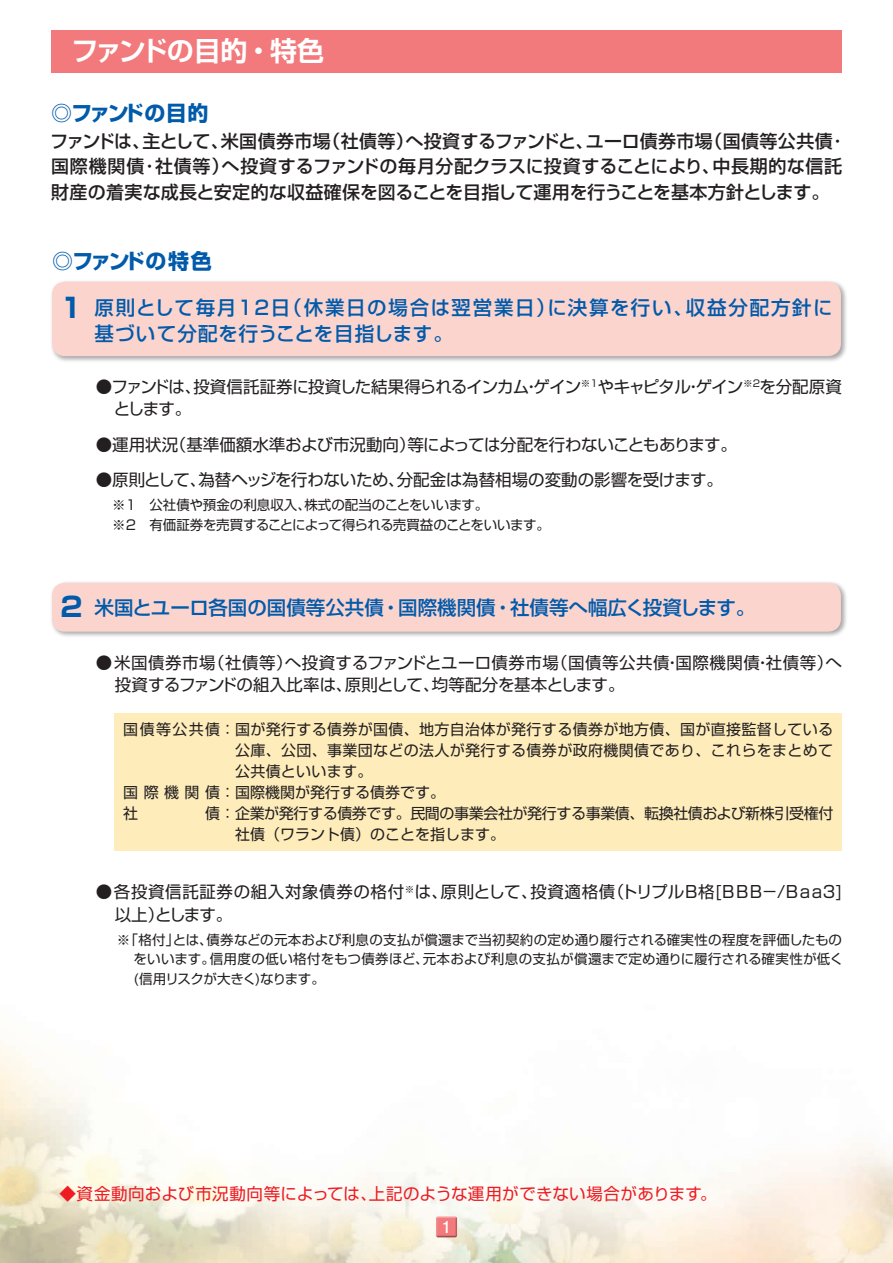
<style>
.page{position:relative;width:893px;height:1263px;background:#fff}
.page>*{position:absolute;margin:0;border:0;box-sizing:border-box;transform-origin:0 0}
.t1{font:700 27px "Shin Go Pro De";letter-spacing:-.025em;color:#fff}
.t2{font:700 21px "Shin Go Pro";letter-spacing:-.055em;color:#015aaa}
.t3{font:500 19.5px/26.2px "Shin Go Pro";letter-spacing:.07em;color:#015aaa}
.t4{font:500 19.5px "Shin Go Pro";color:#015aaa}
.t5{font:500 18px/25.5px "Shin Go Pro";letter-spacing:-.01em;color:#231f20;text-align:justify}
.t6{font:16.5px "Shin Go Pro";letter-spacing:-.02em;color:#231f20}
.t7{font:16.5px/22.5px "Shin Go Pro";color:#231f20}
.t8{font:16.5px/22.5px "Shin Go Pro";letter-spacing:.035em;color:#231f20}
.t9{font:16.5px/22.5px "Shin Go Pro";letter-spacing:-.045em;color:#231f20}
.t10{font:16.5px "Shin Go Pro";letter-spacing:.02em;color:#ee1d23}
.t11{font:700 16.5px "Futo Go B101 Pro";color:#fff}
.t12{font:15px "Shin Go Pro";letter-spacing:.025em;color:#231f20}
.t13{font:15px/21px "Shin Go Pro";letter-spacing:-.025em;color:#231f20}
.t14{font:15px "Shin Go Pro";color:#231f20}
.t15{font:13.5px/19.5px "Shin Go Pro";letter-spacing:-.01em;color:#231f20}
.s1{font-weight:700;font-size:27px}
</style>
<div class="page">
<img style="left:0;top:1044px;width:893px;height:219px">
<div style="left:436px;top:1213px;width:23px;height:24px;background:#f7f8f2"></div>
<div style="left:436px;top:1215px;width:23px;height:24px;background:#231f20;opacity:.75"></div>
<div style="left:51px;top:30px;width:791px;height:42px;background:#f27a7c"></div>
<div style="left:50px;top:279px;width:798px;height:84px;background:#231f20;opacity:.4"></div>
<div style="left:52px;top:282px;width:789px;height:74px;background:#fbd4ce;border-radius:13px"></div>
<div style="left:50px;top:580px;width:798px;height:58px;background:#231f20;opacity:.4"></div>
<div style="left:52px;top:583px;width:789px;height:49px;background:#fbd4ce;border-radius:13px"></div>
<div style="left:115px;top:713px;width:727px;height:137px;background:#feedbb"></div>
<h1 class="t1" style="left:71px;top:29px;width:254px">ファンドの目的・特色</h1>
<h2 class="t2" style="left:51px;top:97px;width:159px">◎ファンドの目的</h2>
<h3 class="t5" style="left:50px;top:126px;width:793px">ファンドは、主として、米国債券市場（社債等）へ投資するファンドと、ユーロ債券市場（国債等公共債･国際機関債･社債等）へ投資するファンドの毎月分配クラスに投資することにより、中長期的な信託財産の着実な成長と安定的な収益確保を図ることを目指して運用を行うことを基本方針とします。</h3>
<h2 class="t2" style="left:52px;top:245px;width:161px">◎ファンドの特色</h2>
<h3 class="t3" style="left:95px;top:292px;width:739px;text-indent:-34px"><span class="s1">1</span> 原則として毎月12日（休業日の場合は翌営業日）に決算を行い、収益分配方針に基づいて分配を行うことを目指します。</h3>
<p class="t9" style="left:114px;top:373px;width:729px;text-indent:-18px">●ファンドは、投資信託証券に投資した結果得られるインカム・ゲイン<sup>※1</sup>やキャピタル・ゲイン<sup>※2</sup>を分配原資とします。</p>
<p class="t6" style="left:96px;top:431px;width:643px">●運用状況（基準価額水準および市況動向）等によっては分配を行わないこともあります。</p>
<p class="t6" style="left:96px;top:466px;width:629px">●原則として、為替ヘッジを行わないため、分配金は為替相場の変動の影響を受けます。</p>
<p class="t15" style="left:112px;top:494px;width:439px">※1　公社債や預金の利息収入、株式の配当のことをいいます。<br>※2　有価証券を売買することによって得られる売買益のことをいいます。</p>
<h3 class="t4" style="left:61px;top:591px;width:696px"><span class="s1">2</span> 米国とユーロ各国の国債等公共債・国際機関債・社債等へ幅広く投資します。</h3>
<p class="t7" style="left:115px;top:649px;width:729px;text-indent:-19px">●米国債券市場（社債等）へ投資するファンドとユーロ債券市場（国債等公共債・国際機関債・社債等）へ投資するファンドの組入比率は、原則として、均等配分を基本とします。</p>
<p class="t12" style="left:123px;top:717px;width:711px">国債等公共債：国が発行する債券が国債、地方自治体が発行する債券が地方債、国が直接監督している</p>
<p class="t12" style="left:235px;top:738px;width:600px">公庫、公団、事業団などの法人が発行する債券が政府機関債であり、これらをまとめて</p>
<p class="t12" style="left:235px;top:759px;width:139px">公共債といいます。</p>
<p class="t14" style="left:123px;top:780px;width:323px">国際機関債：国際機関が発行する債券です。</p>
<p class="t12" style="left:123px;top:801px;width:16px">社</p>
<p class="t13" style="left:235px;top:801px;width:600px;text-indent:-30px">債：企業が発行する債券です。民間の事業会社が発行する事業債、転換社債および新株引受権付社債（ワラント債）のことを指します。</p>
<p class="t8" style="left:115px;top:879px;width:729px;text-indent:-19px">●各投資信託証券の組入対象債券の格付<sup>※</sup>は、原則として、投資適格債（トリプルB格[BBB－/Baa3]以上）とします。</p>
<p class="t15" style="left:134px;top:928px;width:711px;text-align:justify;text-indent:-17px">※「格付」とは、債券などの元本および利息の支払が償還まで当初契約の定め通り履行される確実性の程度を評価したものをいいます。信用度の低い格付をもつ債券ほど、元本および利息の支払が償還まで定め通りに履行される確実性が低く(信用リスクが大きく)なります。</p>
<p class="t10" style="left:60px;top:1180px;width:659px">◆資金動向および市況動向等によっては、上記のような運用ができない場合があります。</p>
<p class="t11" style="left:442px;top:1214px;width:11px">1</p>
</div>
